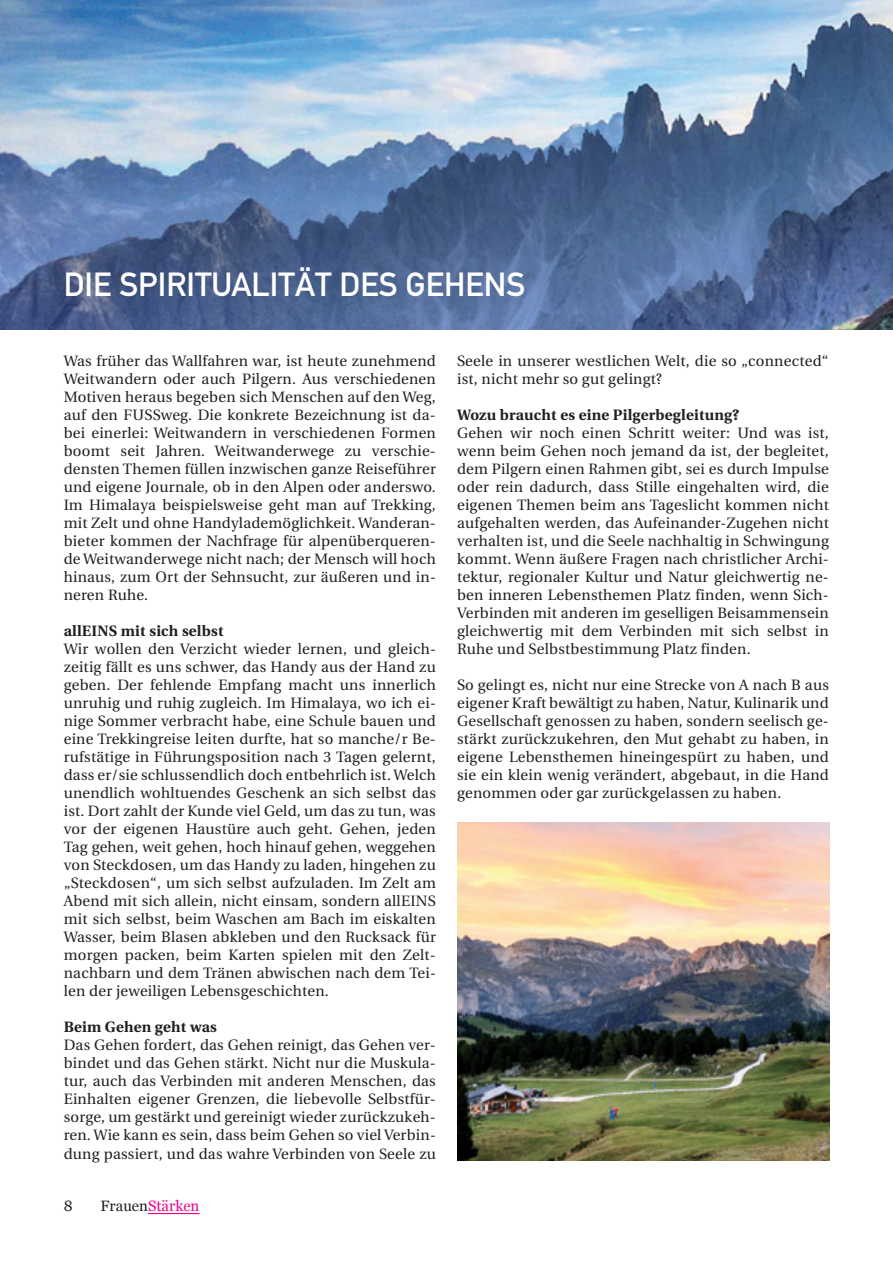
<style>
.page{position:relative;width:893px;height:1263px;background:#fff}
.page>*{position:absolute;margin:0;border:0;box-sizing:border-box;transform-origin:0 0}
.t1{font:33px "DIN Mittelschrift";color:#fff}
.t2{font:15px/18px "Utopia";letter-spacing:.015em;color:#231f20;text-align:justify}
.t3{font:700 15px "Utopia";letter-spacing:.015em;color:#231f20}
.t4{font:15px "Georgia";color:#ed028c}
.t5{font:15px "Georgia";color:#231f20}
.s1{color:#231f20}
</style>
<div class="page">
<hr style="left:148px;top:1213px;width:52px;height:1px;background:#ed028c">
<img style="left:0;top:0;width:893px;height:330px">
<img style="left:457px;top:823px;width:372px;height:338px">
<h1 class="t1" style="left:64px;top:265px;width:463px">DIE SPIRITUALITÄT DES GEHENS</h1>
<p class="t2" style="left:64px;top:353px;width:374px">Was früher das Wallfahren war, ist heute zunehmend Weitwandern oder auch Pilgern. Aus verschiedenen Motiven heraus begeben sich Menschen auf den Weg, auf den FUSSweg. Die konkrete Bezeichnung ist da&shy;bei einerlei: Weitwandern in verschiedenen Formen boomt seit Jahren. Weitwanderwege zu verschie&shy;densten Themen füllen inzwischen ganze Reiseführer und eigene Journale, ob in den Alpen oder anderswo.<br>Im Himalaya beispielsweise geht man auf Trekking, mit Zelt und ohne Handylademöglichkeit. Wanderan&shy;bieter kommen der Nachfrage für alpenüberqueren&shy;de Weitwanderwege nicht nach; der Mensch will hoch hinaus, zum Ort der Sehnsucht, zur äußeren und in&shy;neren Ruhe.</p>
<p class="t3" style="left:64px;top:623px;width:161px">allEINS mit sich selbst</p>
<p class="t2" style="left:64px;top:641px;width:374px">Wir wollen den Verzicht wieder lernen, und gleich&shy;zeitig fällt es uns schwer, das Handy aus der Hand zu geben. Der fehlende Empfang macht uns innerlich unruhig und ruhig zugleich. Im Himalaya, wo ich ei&shy;nige Sommer verbracht habe, eine Schule bauen und eine Trekkingreise leiten durfte, hat so manche/r Be&shy;rufstätige in Führungsposition nach 3 Tagen gelernt, dass er/sie schlussendlich doch entbehrlich ist. Welch unendlich wohltuendes Geschenk an sich selbst das ist. Dort zahlt der Kunde viel Geld, um das zu tun, was vor der eigenen Haustüre auch geht. Gehen, jeden Tag gehen, weit gehen, hoch hinauf gehen, weggehen von Steckdosen, um das Handy zu laden, hingehen zu „Steckdosen“, um sich selbst aufzuladen. Im Zelt am Abend mit sich allein, nicht einsam, sondern allEINS mit sich selbst, beim Waschen am Bach im eiskalten Wasser, beim Blasen abkleben und den Rucksack für morgen packen, beim Karten spielen mit den Zelt&shy;nachbarn und dem Tränen abwischen nach dem Tei&shy;len der jeweiligen Lebensgeschichten.</p>
<p class="t3" style="left:64px;top:1019px;width:155px">Beim Gehen geht was</p>
<p class="t2" style="left:64px;top:1037px;width:374px">Das Gehen fordert, das Gehen reinigt, das Gehen ver&shy;bindet und das Gehen stärkt. Nicht nur die Muskula&shy;tur, auch das Verbinden mit anderen Menschen, das Einhalten eigener Grenzen, die liebevolle Selbstfür&shy;sorge, um gestärkt und gereinigt wieder zurückzukeh&shy;ren. Wie kann es sein, dass beim Gehen so viel Verbin&shy;dung passiert, und das wahre Verbinden von Seele zu</p>
<p class="t5" style="left:64px;top:1197px;width:10px">8</p>
<p class="t4" style="left:101px;top:1197px;width:100px"><span class="s1">Frauen</span>Stärken</p>
<p class="t2" style="left:457px;top:353px;width:373px">Seele in unserer westlichen Welt, die so „connected“ ist, nicht mehr so gut gelingt?</p>
<p class="t3" style="left:457px;top:407px;width:284px">Wozu braucht es eine Pilgerbegleitung?</p>
<p class="t2" style="left:457px;top:425px;width:373px">Gehen wir noch einen Schritt weiter: Und was ist, wenn beim Gehen noch jemand da ist, der begleitet, dem Pilgern einen Rahmen gibt, sei es durch Impulse oder rein dadurch, dass Stille eingehalten wird, die eigenen Themen beim ans Tageslicht kommen nicht aufgehalten werden, das Aufeinander-Zugehen nicht verhalten ist, und die Seele nachhaltig in Schwingung kommt. Wenn äußere Fragen nach christlicher Archi&shy;tektur, regionaler Kultur und Natur gleichwertig ne&shy;ben inneren Lebensthemen Platz finden, wenn Sich-Verbinden mit anderen im geselligen Beisammensein gleichwertig mit dem Verbinden mit sich selbst in Ruhe und Selbstbestimmung Platz finden.</p>
<p class="t2" style="left:457px;top:677px;width:373px">So gelingt es, nicht nur eine Strecke von A nach B aus eigener Kraft bewältigt zu haben, Natur, Kulinarik und Gesellschaft genossen zu haben, sondern seelisch ge&shy;stärkt zurückzukehren, den Mut gehabt zu haben, in eigene Lebensthemen hineingespürt zu haben, und sie ein klein wenig verändert, abgebaut, in die Hand genommen oder gar zurückgelassen zu haben.</p>
</div>
